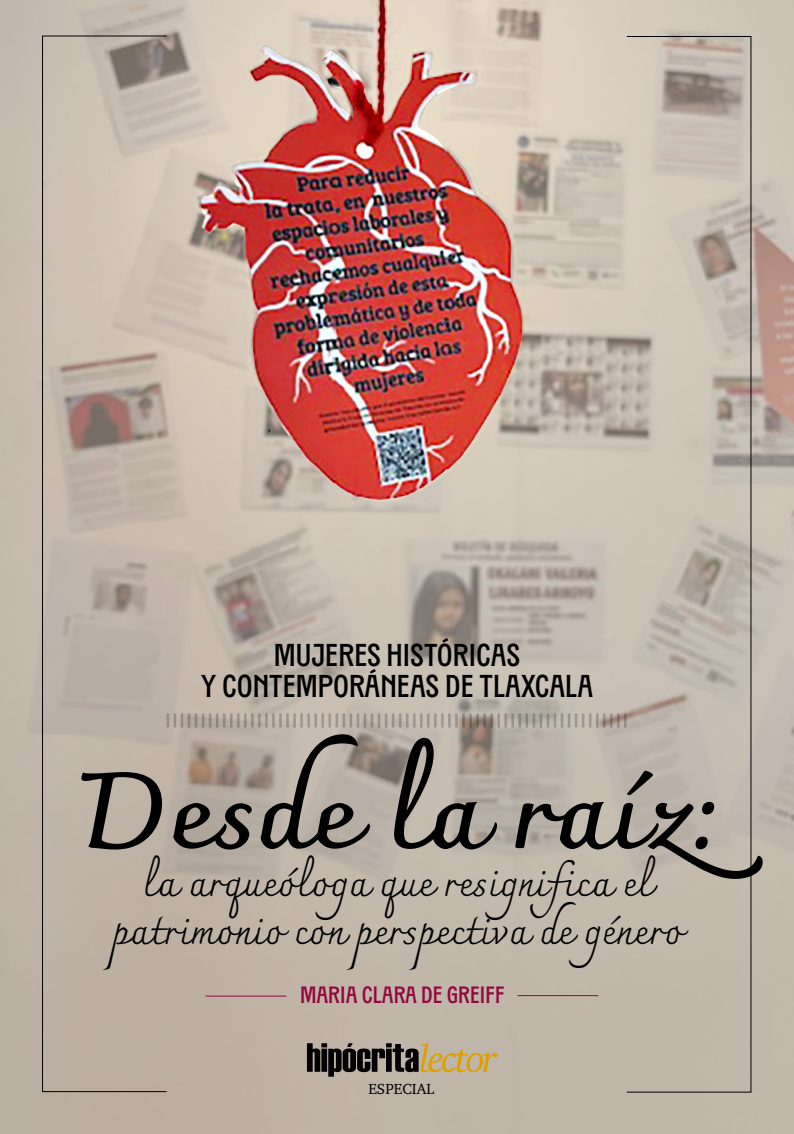
<style>
.page{position:relative;width:794px;height:1134px;background:#fff}
.page>*{position:absolute;margin:0;border:0;box-sizing:border-box;transform-origin:0 0}
.t1{font:700 107.6px "Charmonman";color:#000}
.t2{font:39.8px/47.7px "Charmonman";color:#000;text-align:center}
.t3{font:31.6px/30.8px "TXC Pearl";color:#000;text-align:center}
.t4{font:23.6px "TXC Pearl";color:#93073d}
.t5{font:15px "Charter ITC Pro";color:#000}
</style>
<div class="page">
<img style="left:0;top:556px;width:794px;height:578px">
<img style="left:0;top:0;width:794px;height:556px">
<svg style="left:167px;top:713px;width:65px;height:14px"></svg>
<hr style="left:237px;top:713px;width:3px;height:14px;background:#000">
<hr style="left:244px;top:713px;width:3px;height:14px;background:#000">
<hr style="left:251px;top:713px;width:3px;height:14px;background:#000">
<hr style="left:258px;top:713px;width:3px;height:14px;background:#000">
<hr style="left:265px;top:713px;width:3px;height:14px;background:#000">
<hr style="left:272px;top:713px;width:3px;height:14px;background:#000">
<hr style="left:279px;top:713px;width:3px;height:14px;background:#000">
<hr style="left:286px;top:713px;width:3px;height:14px;background:#000">
<hr style="left:293px;top:713px;width:3px;height:14px;background:#000">
<hr style="left:300px;top:713px;width:3px;height:14px;background:#000">
<hr style="left:307px;top:713px;width:3px;height:14px;background:#000">
<hr style="left:314px;top:713px;width:3px;height:14px;background:#000">
<hr style="left:321px;top:713px;width:3px;height:14px;background:#000">
<hr style="left:328px;top:713px;width:3px;height:14px;background:#000">
<hr style="left:335px;top:713px;width:3px;height:14px;background:#000">
<hr style="left:342px;top:713px;width:3px;height:14px;background:#000">
<hr style="left:349px;top:713px;width:3px;height:14px;background:#000">
<hr style="left:356px;top:713px;width:3px;height:14px;background:#000">
<svg style="left:364px;top:713px;width:65px;height:14px"></svg>
<hr style="left:434px;top:713px;width:3px;height:14px;background:#000">
<hr style="left:441px;top:713px;width:3px;height:14px;background:#000">
<hr style="left:448px;top:713px;width:3px;height:14px;background:#000">
<hr style="left:455px;top:713px;width:3px;height:14px;background:#000">
<hr style="left:462px;top:713px;width:3px;height:14px;background:#000">
<hr style="left:469px;top:713px;width:3px;height:14px;background:#000">
<hr style="left:476px;top:713px;width:3px;height:14px;background:#000">
<hr style="left:483px;top:713px;width:3px;height:14px;background:#000">
<hr style="left:490px;top:713px;width:3px;height:14px;background:#000">
<hr style="left:497px;top:713px;width:3px;height:14px;background:#000">
<hr style="left:504px;top:713px;width:3px;height:14px;background:#000">
<hr style="left:511px;top:713px;width:3px;height:14px;background:#000">
<hr style="left:518px;top:713px;width:3px;height:14px;background:#000">
<hr style="left:525px;top:713px;width:3px;height:14px;background:#000">
<hr style="left:532px;top:713px;width:3px;height:14px;background:#000">
<hr style="left:539px;top:713px;width:3px;height:14px;background:#000">
<hr style="left:546px;top:713px;width:3px;height:14px;background:#000">
<hr style="left:553px;top:713px;width:3px;height:14px;background:#000">
<svg style="left:561px;top:713px;width:65px;height:14px"></svg>
<div style="left:42px;top:36px;width:125px;height:1056px;border:1px solid #000"></div>
<svg style="left:307px;top:1043px;width:191px;height:34px;background:#857963"></svg>
<hr style="left:206px;top:996px;width:80px;height:1px;background:#93073d">
<hr style="left:517px;top:995px;width:81px;height:1px;background:#93073d">
<p class="t3" style="left:201px;top:640px;width:394px">MUJERES HISTÓRICAS<br>Y CONTEMPORÁNEAS DE TLAXCALA</p>
<h1 class="t1" style="left:78px;top:748px;width:686px">Desde la raíz:</h1>
<p class="t2" style="left:112px;top:858px;width:572px">la arqueóloga que resignifica el patrimonio con perspectiva de género</p>
<p class="t4" style="left:300px;top:981px;width:206px">MARIA CLARA DE GREIFF</p>
<p class="t5" style="left:368px;top:1080px;width:67px">ESPECIAL</p>
</div>
